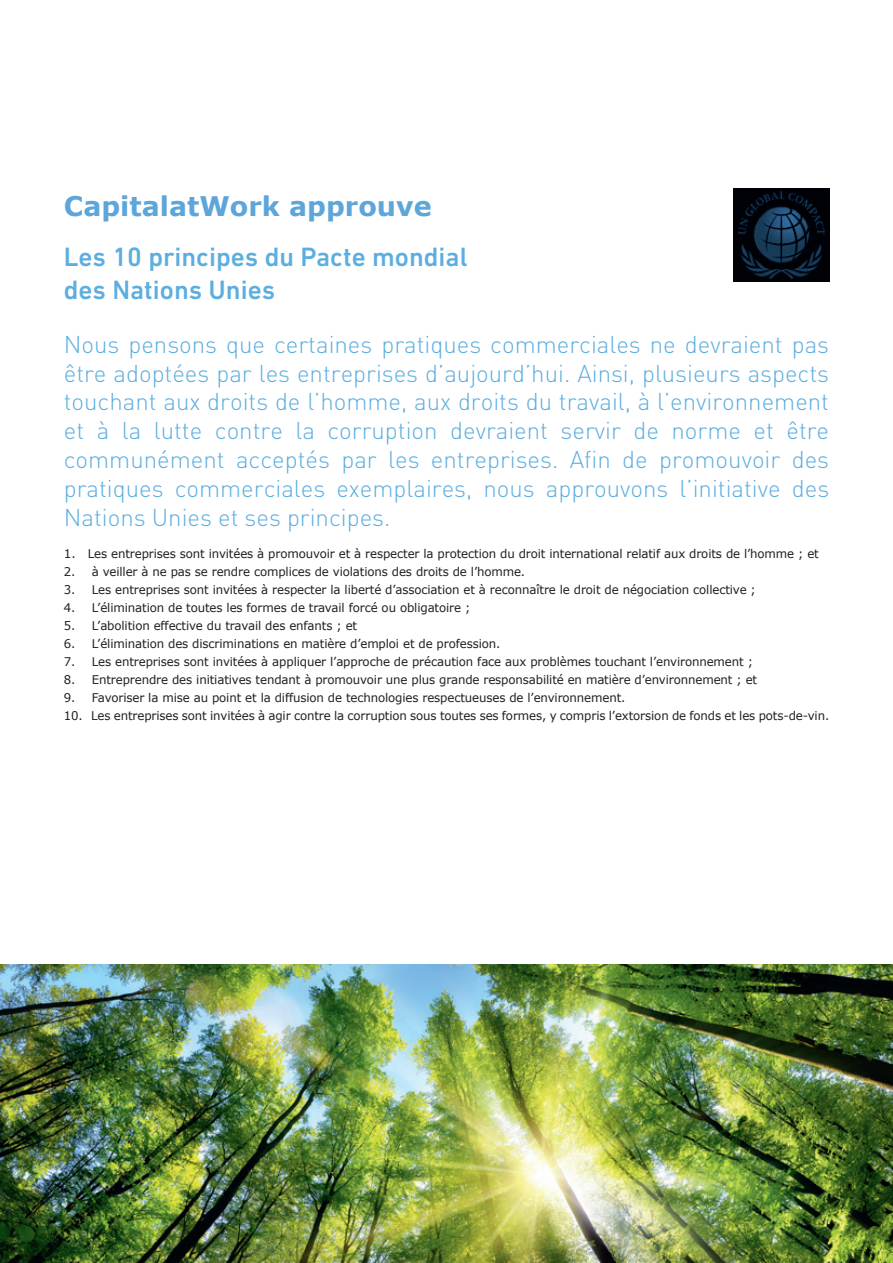
<style>
.page{position:relative;width:893px;height:1263px;background:#fff}
.page>*{position:absolute;margin:0;border:0;box-sizing:border-box;transform-origin:0 0}
.t1{font:500 27px/32.4px "DIN Next LT Pro";color:#5daee0}
.t2{font:700 27px "Verdana";color:#5da6da}
.t3{font:300 24px/28.8px "DIN";color:#5daee0;text-align:justify}
.t4{font:12px "Verdana";letter-spacing:-.01em;color:#231f20}
</style>
<div class="page">
<img style="left:0;top:964px;width:893px;height:299px">
<img style="left:733px;top:188px;width:96px;height:93px">
<h1 class="t2" style="left:64px;top:189px;width:369px">CapitalatWork approuve</h1>
<h1 class="t1" style="left:64px;top:241px;width:405px">Les 10 principes du Pacte mondial des Nations Unies</h1>
<p class="t3" style="left:64px;top:330px;width:767px">Nous pensons que certaines pratiques commerciales ne devraient pas être adoptées par les entreprises d’aujourd’hui. Ainsi, plusieurs aspects touchant aux droits de l’homme, aux droits du travail, à l’environnement et à la lutte contre la corruption devraient servir de norme et être communément acceptés par les entreprises. Afin de promouvoir des pratiques commerciales exemplaires, nous approuvons l’initiative des Nations Unies et ses principes.</p>
<p class="t4" style="left:64px;top:546px;width:757px">1. Les entreprises sont invitées à promouvoir et à respecter la protection du droit international relatif aux droits de l’homme ; et</p>
<p class="t4" style="left:64px;top:564px;width:463px">2. à veiller à ne pas se rendre complices de violations des droits de l’homme.</p>
<p class="t4" style="left:64px;top:582px;width:694px">3. Les entreprises sont invitées à respecter la liberté d’association et à reconnaître le droit de négociation collective ;</p>
<p class="t4" style="left:64px;top:600px;width:408px">4. L’élimination de toutes les formes de travail forcé ou obligatoire ;</p>
<p class="t4" style="left:64px;top:618px;width:295px">5. L’abolition effective du travail des enfants ; et</p>
<p class="t4" style="left:64px;top:636px;width:438px">6. L’élimination des discriminations en matière d’emploi et de profession.</p>
<p class="t4" style="left:64px;top:654px;width:691px">7. Les entreprises sont invitées à appliquer l’approche de précaution face aux problèmes touchant l’environnement ;</p>
<p class="t4" style="left:64px;top:672px;width:695px">8. Entreprendre des initiatives tendant à promouvoir une plus grande responsabilité en matière d’environnement ; et</p>
<p class="t4" style="left:64px;top:690px;width:563px">9. Favoriser la mise au point et la diffusion de technologies respectueuses de l’environnement.</p>
<p class="t4" style="left:64px;top:708px;width:767px">10. Les entreprises sont invitées à agir contre la corruption sous toutes ses formes, y compris l’extorsion de fonds et les pots-de-vin.</p>
</div>
